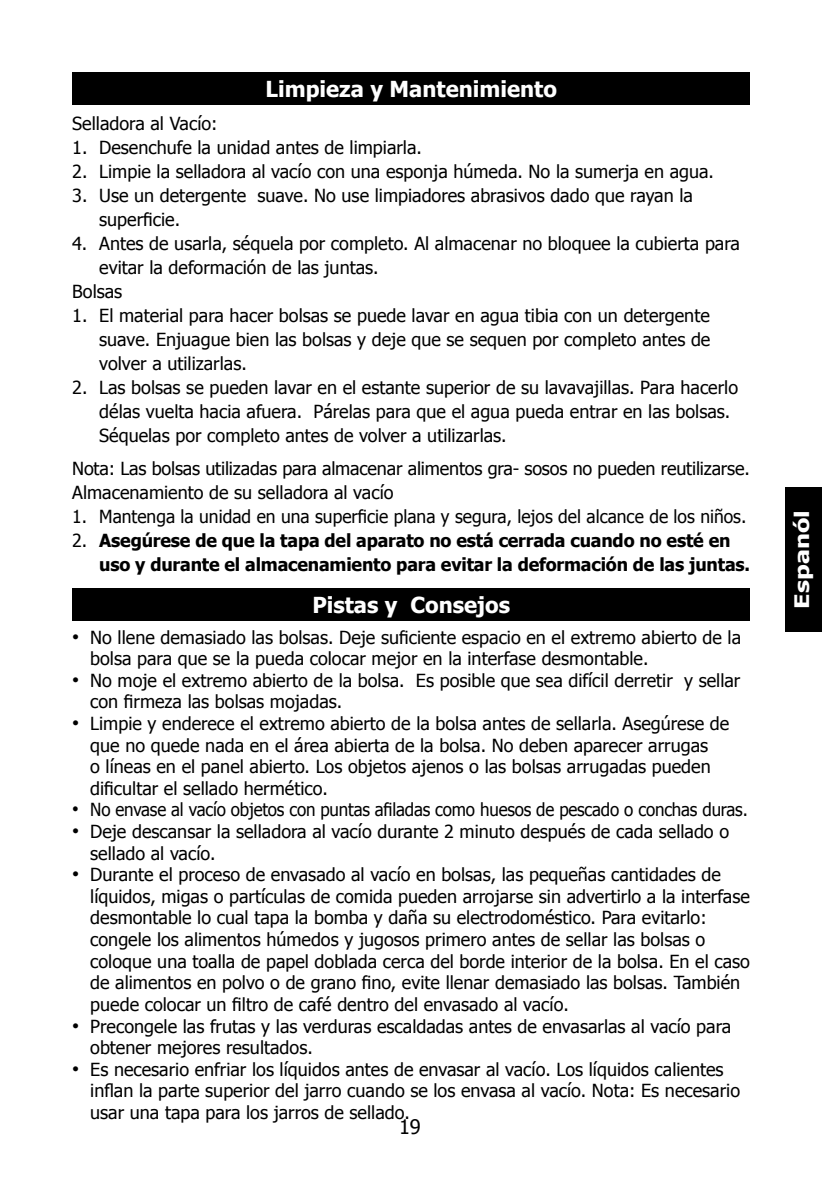
<style>
.page{position:relative;width:822px;height:1191px;background:#fff}
.page>*{position:absolute;margin:0;border:0;box-sizing:border-box;transform-origin:0 0}
.t1{font:700 22px "Tahoma";color:#fff}
.t2{font:700 20px "Tahoma";letter-spacing:.005em;color:#fff;scale:1.25 1}
.t3{font:20px "Tahoma";color:#000}
.t4{font:18px/21.6px "Tahoma";color:#000}
.t5{font:700 18px/24px "Tahoma";letter-spacing:-.01em;color:#000}
.t6{font:18px "Tahoma";color:#000;scale:.94 1}
.s1{font-weight:400}
.s2{font-family:"Arial";font-size:20px}
</style>
<div class="page">
<div style="left:786px;top:487px;width:36px;height:144px;background:#000"></div>
<div style="left:72px;top:72px;width:678px;height:33px;background:#000"></div>
<div style="left:72px;top:588px;width:678px;height:33px;background:#000"></div>
<p class="t1" style="left:266px;top:79px;width:293px">Limpieza y Mantenimiento</p>
<p class="t4" style="left:72px;top:112px;width:147px">Selladora al Vacío:</p>
<p class="t4" style="left:72px;top:137px;width:351px">1. Desenchufe la unidad antes de limpiarla.</p>
<p class="t4" style="left:72px;top:161px;width:643px">2. Limpie la selladora al vacío con una esponja húmeda. No la sumerja en agua.</p>
<p class="t4" style="left:99px;top:184px;width:595px;line-height:24px;text-indent:-27px">3. Use un detergente suave. No use limpiadores abrasivos dado que rayan la superficie.</p>
<p class="t4" style="left:72px;top:233px;width:669px">4. Antes de usarla, séquela por completo. Al almacenar no bloquee la cubierta para</p>
<p class="t4" style="left:99px;top:257px;width:281px">evitar la deformación de las juntas.</p>
<p class="t4" style="left:72px;top:281px;width:52px">Bolsas</p>
<p class="t4" style="left:99px;top:304px;width:613px;line-height:24px;text-align:justify;text-indent:-27px">1. El material para hacer bolsas se puede lavar en agua tibia con un detergente suave. Enjuague bien las bolsas y deje que se sequen por completo antes de volver a utilizarlas.</p>
<p class="t4" style="left:99px;top:376px;width:640px;line-height:24px;text-indent:-27px">2. Las bolsas se pueden lavar en el estante superior de su lavavajillas. Para hacerlo délas vuelta hacia afuera. Párelas para que el agua pueda entrar en las bolsas.<br>Séquelas por completo antes de volver a utilizarlas.</p>
<p class="t4" style="left:72px;top:455px;width:679px;line-height:24px">Nota: Las bolsas utilizadas para almacenar alimentos gra- sosos no pueden reutilizarse.<br>Almacenamiento de su selladora al vacío</p>
<p class="t4" style="left:72px;top:507px;width:676px">1. Mantenga la unidad en una superficie plana y segura, lejos del alcance de los niños.</p>
<p class="t5" style="left:99px;top:529px;width:652px;text-indent:-27px"><span class="s1">2.</span> Asegúrese de que la tapa del aparato no está cerrada cuando no esté en uso y durante el almacenamiento para evitar la deformación de las juntas.</p>
<p class="t1" style="left:312px;top:595px;width:199px">Pistas y Consejos</p>
<p class="t4" style="left:90px;top:625px;width:652px;text-indent:-18px"><span class="s2">•</span> No llene demasiado las bolsas. Deje suficiente espacio en el extremo abierto de la bolsa para que se la pueda colocar mejor en la interfase desmontable.</p>
<p class="t4" style="left:90px;top:670px;width:652px;text-indent:-18px"><span class="s2">•</span> No moje el extremo abierto de la bolsa. Es posible que sea difícil derretir y sellar con firmeza las bolsas mojadas.</p>
<p class="t4" style="left:90px;top:713px;width:640px;text-indent:-18px"><span class="s2">•</span> Limpie y enderece el extremo abierto de la bolsa antes de sellarla. Asegúrese de que no quede nada en el área abierta de la bolsa. No deben aparecer arrugas<br>o líneas en el panel abierto. Los objetos ajenos o las bolsas arrugadas pueden dificultar el sellado hermético.</p>
<p class="t6" style="left:72px;top:797px;width:720px"><span class="s2">•</span> No envase al vacío objetos con puntas afiladas como huesos de pescado o conchas duras.</p>
<p class="t4" style="left:90px;top:821px;width:640px;text-indent:-18px"><span class="s2">•</span> Deje descansar la selladora al vacío durante 2 minuto después de cada sellado o sellado al vacío.</p>
<p class="t4" style="left:90px;top:865px;width:661px;text-indent:-18px"><span class="s2">•</span> Durante el proceso de envasado al vacío en bolsas, las pequeñas cantidades de líquidos, migas o partículas de comida pueden arrojarse sin advertirlo a la interfase desmontable lo cual tapa la bomba y daña su electrodoméstico. Para evitarlo: congele los alimentos húmedos y jugosos primero antes de sellar las bolsas o coloque una toalla de papel doblada cerca del borde interior de la bolsa. En el caso de alimentos en polvo o de grano fino, evite llenar demasiado las bolsas. También puede colocar un filtro de café dentro del envasado al vacío.</p>
<p class="t4" style="left:90px;top:1016px;width:643px;text-indent:-18px"><span class="s2">•</span> Precongele las frutas y las verduras escaldadas antes de envasarlas al vacío para obtener mejores resultados.</p>
<p class="t4" style="left:90px;top:1059px;width:651px;text-indent:-18px"><span class="s2">•</span> Es necesario enfriar los líquidos antes de envasar al vacío. Los líquidos calientes inflan la parte superior del jarro cuando se los envasa al vacío. Nota: Es necesario usar una tapa para los jarros de sellado.</p>
<p class="t3" style="left:399px;top:1117px;width:23px">19</p>
<p class="t2" style="left:793px;top:609px;width:80px;rotate:-90deg">Espanól</p>
</div>
